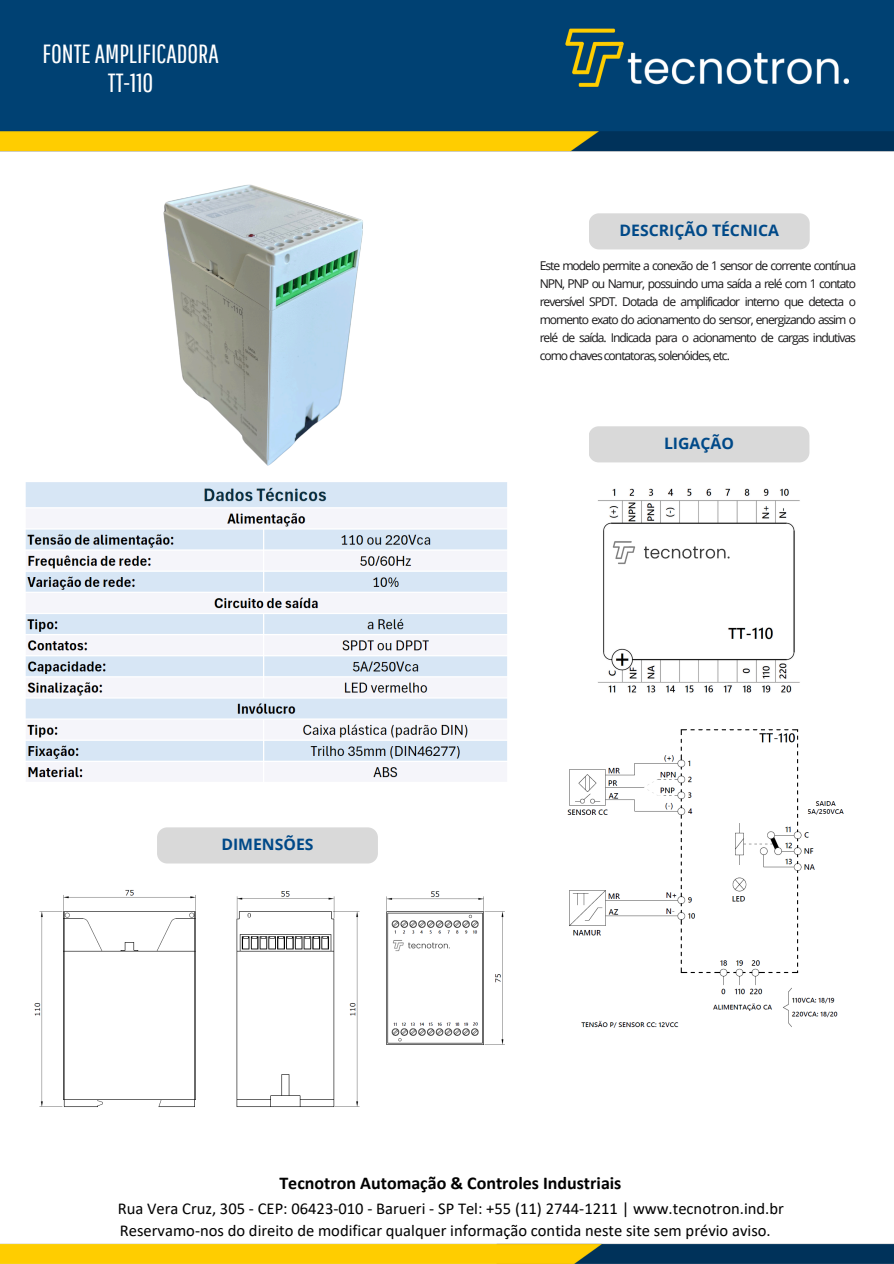
<style>
.page{position:relative;width:894px;height:1264px;background:#fff}
.page>*{position:absolute;margin:0;border:0;box-sizing:border-box;transform-origin:0 0}
.t1{font:26.25px/28.2px "Pathway Gothic One";color:#fff;text-align:center}
.t2{font:700 18px "Calibri";color:#000}
.t3{font:16.5px "Calibri";color:#000}
.t4{font:700 15.75px "Open Sans";color:#004988}
.t5{font:12.15px/18.1px "Open Sans";letter-spacing:-.085em;color:#161516;text-align:justify}
</style>
<div class="page">
<img style="left:0;top:0;width:893px;height:152px">
<img style="left:619px;top:40px;width:228px;height:57px">
<img style="left:0;top:1243px;width:893px;height:20px">
<div style="left:588px;top:426px;width:221px;height:36px;background:#d9d9d9;border-radius:10px"></div>
<div style="left:157px;top:827px;width:221px;height:36px;background:#d9d9d9;border-radius:10px"></div>
<div style="left:588px;top:213px;width:221px;height:36px;background:#d9d9d9;border-radius:10px"></div>
<img style="left:25px;top:482px;width:482px;height:296px">
<img style="left:149px;top:184px;width:237px;height:300px">
<img style="left:598px;top:488px;width:202px;height:205px">
<img style="left:611px;top:539px;width:120px;height:26px">
<img style="left:34px;top:889px;width:471px;height:218px">
<img style="left:392px;top:939px;width:58px;height:12px">
<img style="left:567px;top:729px;width:277px;height:299px">
<p class="t1" style="left:43px;top:39px;width:177px">FONTEAMPLIFICADORA<br>TT-110</p>
<h1 class="t4" style="left:221px;top:833px;width:94px">DIMENSÕES</h1>
<p class="t4" style="left:619px;top:219px;width:161px">DESCRIÇÃO TÉCNICA</p>
<h2 class="t5" style="left:539px;top:256px;width:318px">Este modelo permite a conexão de 1 sensor de corrente contínua NPN, PNP ou Namur, possuindo uma saída a relé com 1 contato reversível SPDT. Dotada de amplificador interno que detecta o momento exato do acionamento do sensor, energizando assim o relé de saída. Indicada para o acionamento de cargas indutivas como chaves contatoras, solenóides, etc.</h2>
<p class="t4" style="left:663px;top:432px;width:71px">LIGAÇÃO</p>
<p class="t2" style="left:279px;top:1175px;width:343px">Tecnotron Automação &amp; Controles Industriais</p>
<p class="t3" style="left:118px;top:1201px;width:667px">Rua Vera Cruz, 305 - CEP: 06423-010 - Barueri - SP Tel: +55 (11) 2744-1211 | www.tecnotron.ind.br</p>
<p class="t3" style="left:120px;top:1223px;width:652px">Reservamo-nos do direito de modificar qualquer informação contida neste site sem prévio aviso.</p>
</div>
